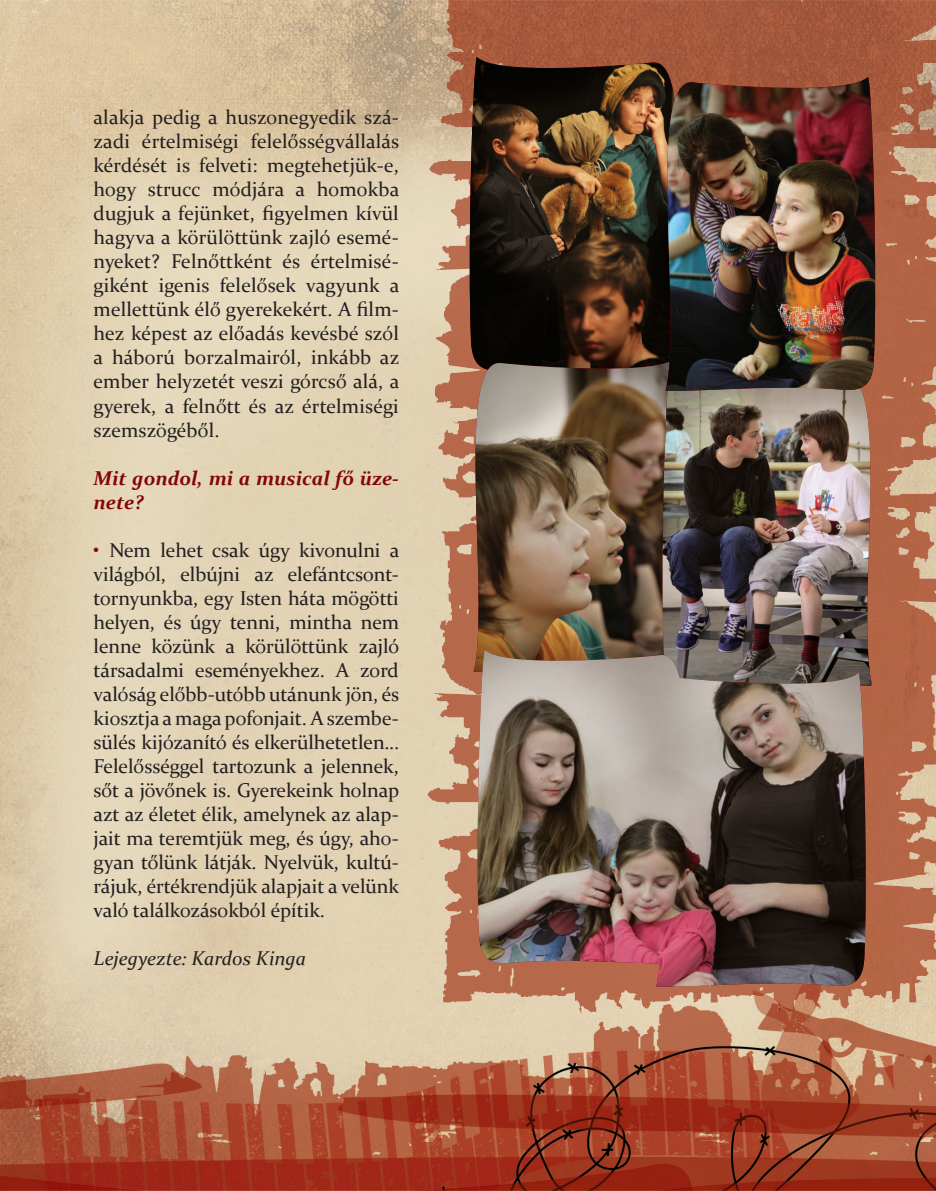
<style>
.page{position:relative;width:936px;height:1191px;background:#fff}
.page>*{position:absolute;margin:0;border:0;box-sizing:border-box;transform-origin:0 0}
.t1{font:20px/24px "Constantia";letter-spacing:-.005em;color:#231f20;text-align:justify}
.t2{font:italic 700 20px/24px "Constantia";color:#830507}
.t3{font:italic 20px "Constantia";color:#231f20}
.s1{color:#830507}
</style>
<div class="page">
<img style="left:0;top:0;width:935px;height:1190px">
<svg style="left:802px;top:0;width:69px;height:1px"></svg>
<img style="left:429px;top:0;width:373px;height:270px">
<img style="left:871px;top:0;width:64px;height:1002px">
<img style="left:434px;top:472px;width:41px;height:223px">
<img style="left:443px;top:945px;width:170px;height:68px">
<img style="left:467px;top:57px;width:214px;height:300px">
<svg style="left:453px;top:357px;width:22px;height:320px;background:#c08263"></svg>
<img style="left:471px;top:357px;width:189px;height:317px">
<div style="left:868px;top:371px;width:24px;height:320px;background:#b36445"></div>
<img style="left:660px;top:396px;width:214px;height:292px">
<svg style="left:645px;top:77px;width:232px;height:319px;background:#483b2d"></svg>
<img style="left:663px;top:77px;width:214px;height:316px">
<img style="left:475px;top:649px;width:392px;height:339px">
<p class="t1" style="left:94px;top:105px;width:307px">alakja pedig a huszonegyedik szá&shy;zadi értelmiségi felelősségvállalás kérdését is felveti: megtehetjük-e, hogy strucc módjára a homokba dugjuk a fejünket, figyelmen kívül hagyva a körülöttünk zajló esemé&shy;nyeket? Felnőttként és értelmisé&shy;giként igenis felelősek vagyunk a mellettünk élő gyerekekért. A film&shy;hez képest az előadás kevésbé szól a háború borzalmairól, inkább az ember helyzetét veszi górcső alá, a gyerek, a felnőtt és az értelmiségi szemszögéből.</p>
<p class="t2" style="left:94px;top:465px;width:307px">Mit gondol, mi a musical fő üze&shy;nete?</p>
<p class="t1" style="left:94px;top:537px;width:307px"><span class="s1">•</span> Nem lehet csak úgy kivonulni a világból, elbújni az elefántcsont&shy;tornyunkba, egy Isten háta mögötti helyen, és úgy tenni, mintha nem lenne közünk a körülöttünk zajló társadalmi eseményekhez. A zord valóság előbb-utóbb utánunk jön, és kiosztja a maga pofonjait. A szembe&shy;sülés kijózanító és elkerülhetetlen… Felelősséggel tartozunk a jelennek, sőt a jövőnek is. Gyerekeink holnap azt az életet élik, amelynek az alap&shy;jait ma teremtjük meg, és úgy, aho&shy;gyan tőlünk látják. Nyelvük, kultú&shy;rájuk, értékrendjük alapjait a velünk való találkozásokból építik.</p>
<p class="t3" style="left:94px;top:944px;width:214px">Lejegyezte: Kardos Kinga</p>
</div>
